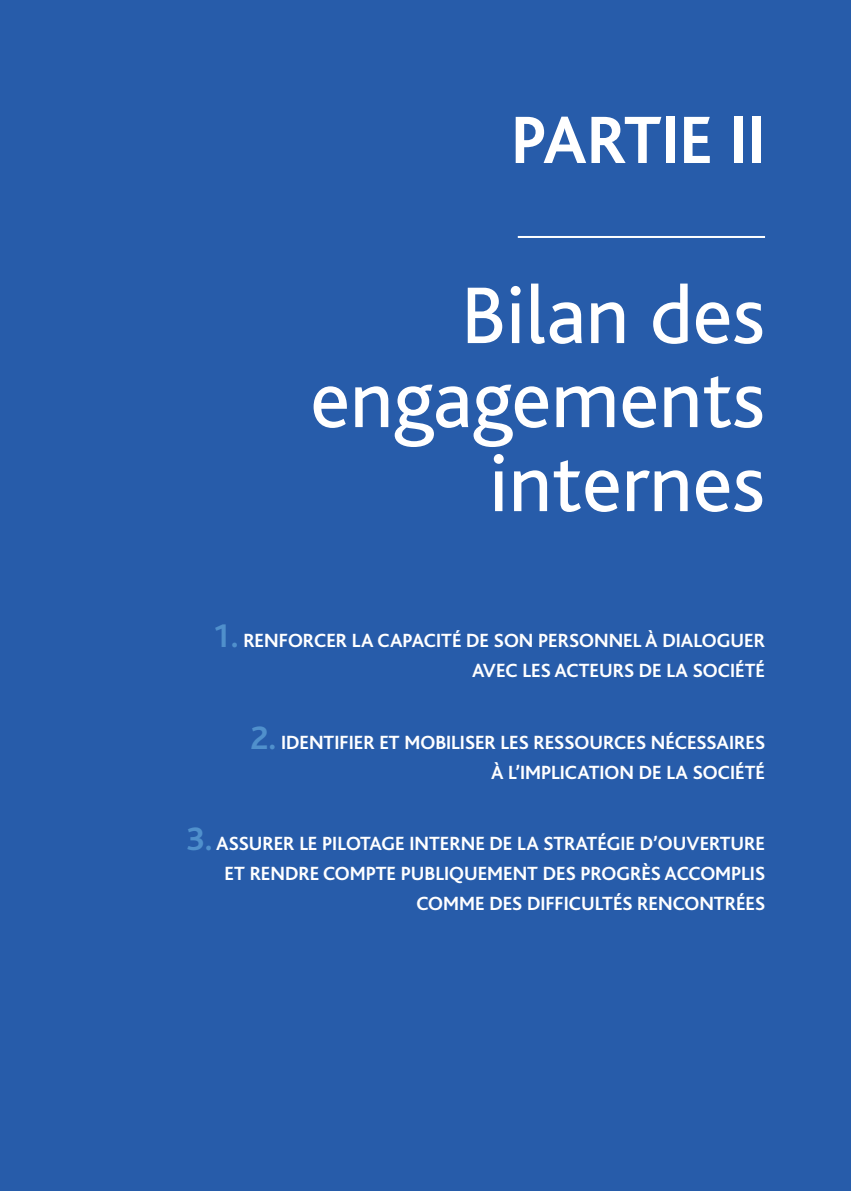
<style>
.page{position:relative;width:851px;height:1191px;background:#fff}
.page>*{position:absolute;margin:0;border:0;box-sizing:border-box;transform-origin:0 0}
.t1{font:84px/84px "Bliss";color:#fff;text-align:right}
.t2{font:700 70px "Bliss";color:#fff}
.t3{font:700 20px/30px "Bliss";color:#fff;text-align:right}
.s1{font-size:34px;color:#5090cc}
</style>
<div class="page">
<div style="left:0;top:0;width:850px;height:1191px;background:#275caa"></div>
<hr style="left:517px;top:236px;width:248px;height:2px;background:#fff">
<h2 class="t2" style="left:511px;top:113px;width:255px">PARTIE II</h2>
<h1 class="t1" style="left:310px;top:281px;width:456px">Bilan des engagements internes</h1>
<p class="t3" style="left:212px;top:627px;width:554px"><span class="s1">1.</span> RENFORCER LA CAPACITÉ DE SON PERSONNEL À DIALOGUER<br>AVEC LES ACTEURS DE LA SOCIÉTÉ</p>
<p class="t3" style="left:250px;top:729px;width:516px"><span class="s1">2.</span> IDENTIFIER ET MOBILISER LES RESSOURCES NÉCESSAIRES<br>À L’IMPLICATION DE LA SOCIÉTÉ</p>
<p class="t3" style="left:186px;top:830px;width:580px"><span class="s1">3.</span> ASSURER LE PILOTAGE INTERNE DE LA STRATÉGIE D’OUVERTURE<br>ET RENDRE COMPTE PUBLIQUEMENT DES PROGRÈS ACCOMPLIS<br>COMME DES DIFFICULTÉS RENCONTRÉES</p>
</div>
